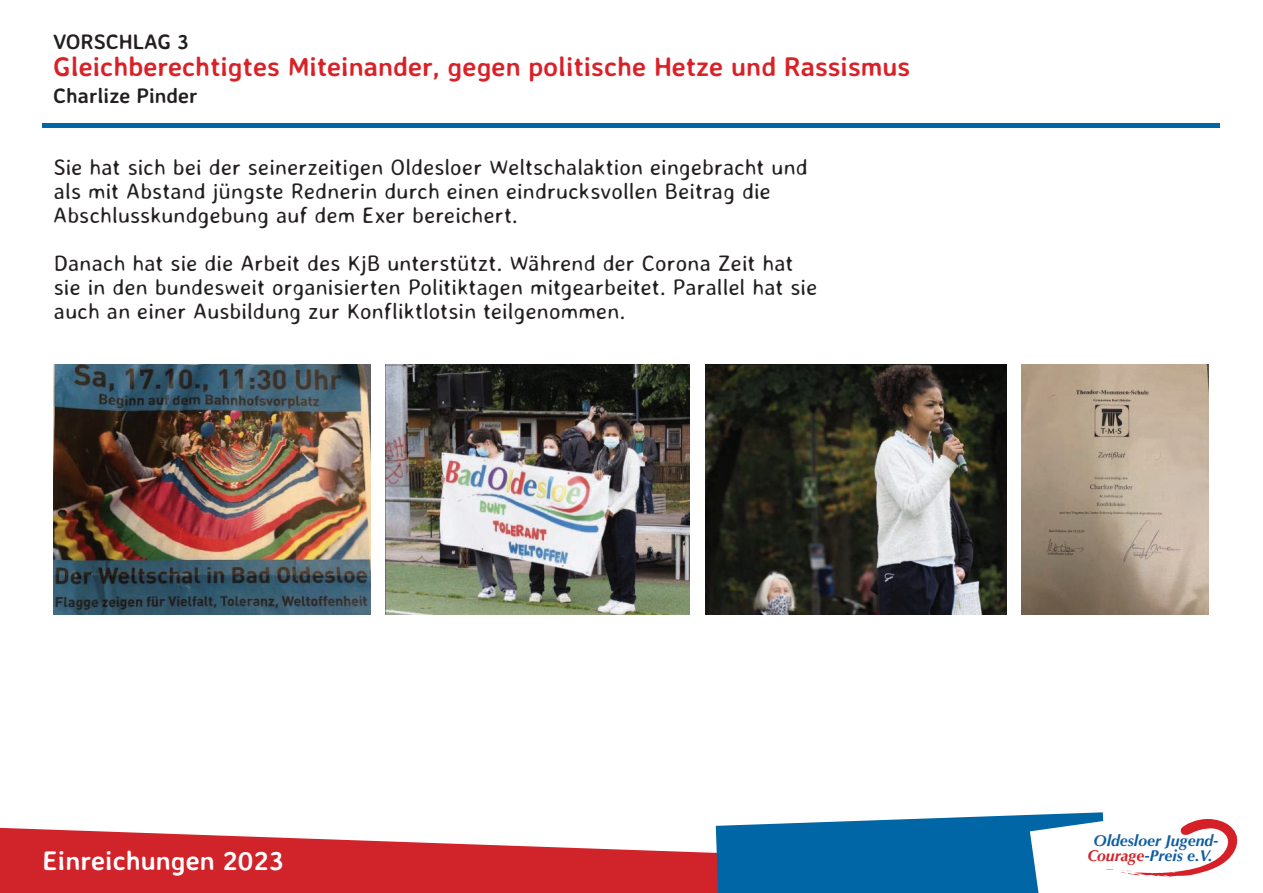
<style>
.page{position:relative;width:1263px;height:893px;background:#fff}
.page>*{position:absolute;margin:0;border:0;box-sizing:border-box;transform-origin:0 0}
.t1{font:700 27px "Averia Sans Libre";color:#da2128}
.t2{font:700 27px "Averia Sans Libre";color:#fff}
.t3{font:300 22.5px/24px "Averia Sans Libre";letter-spacing:.005em;color:#231f20}
.t4{font:700 21px "Averia Sans Libre";color:#231f20}
.t5{font:italic 700 15.75px/15px "Optima";color:#105da1;text-align:center}
.s1{color:#d62027}
</style>
<div class="page">
<svg style="left:0;top:828px;width:716px;height:65px;fill:#d1232a"></svg>
<svg style="left:716px;top:812px;width:522px;height:81px"></svg>
<div style="left:43px;top:123px;width:1177px;height:5px;background:#0166a5"></div>
<img style="left:53px;top:364px;width:317px;height:250px">
<img style="left:705px;top:364px;width:301px;height:250px">
<img style="left:385px;top:364px;width:305px;height:250px">
<img style="left:1022px;top:364px;width:187px;height:250px">
<p class="t4" style="left:53px;top:28px;width:137px">VORSCHLAG 3</p>
<p class="t1" style="left:53px;top:49px;width:859px">Gleichberechtigtes Miteinander, gegen politische Hetze und Rassismus</p>
<p class="t4" style="left:53px;top:82px;width:146px">Charlize Pinder</p>
<p class="t3" style="left:53px;top:155px;width:756px">Sie hat sich bei der seinerzeitigen Oldesloer Weltschalaktion eingebracht und als mit Abstand jüngste Rednerin durch einen eindrucksvollen Beitrag die<br>Abschlusskundgebung auf dem Exer bereichert.</p>
<p class="t3" style="left:54px;top:251px;width:765px">Danach hat sie die Arbeit des KjB unterstützt. Während der Corona Zeit hat sie in den bundesweit organisierten Politiktagen mitgearbeitet. Parallel hat sie auch an einer Ausbildung zur Konfliktlotsin teilgenommen.</p>
<p class="t2" style="left:43px;top:844px;width:243px">Einreichungen 2023</p>
<p class="t5" style="left:1087px;top:833px;width:133px">Oldesloer Jugend-<br><span class="s1">Courage</span>-Preis e.V.</p>
</div>
